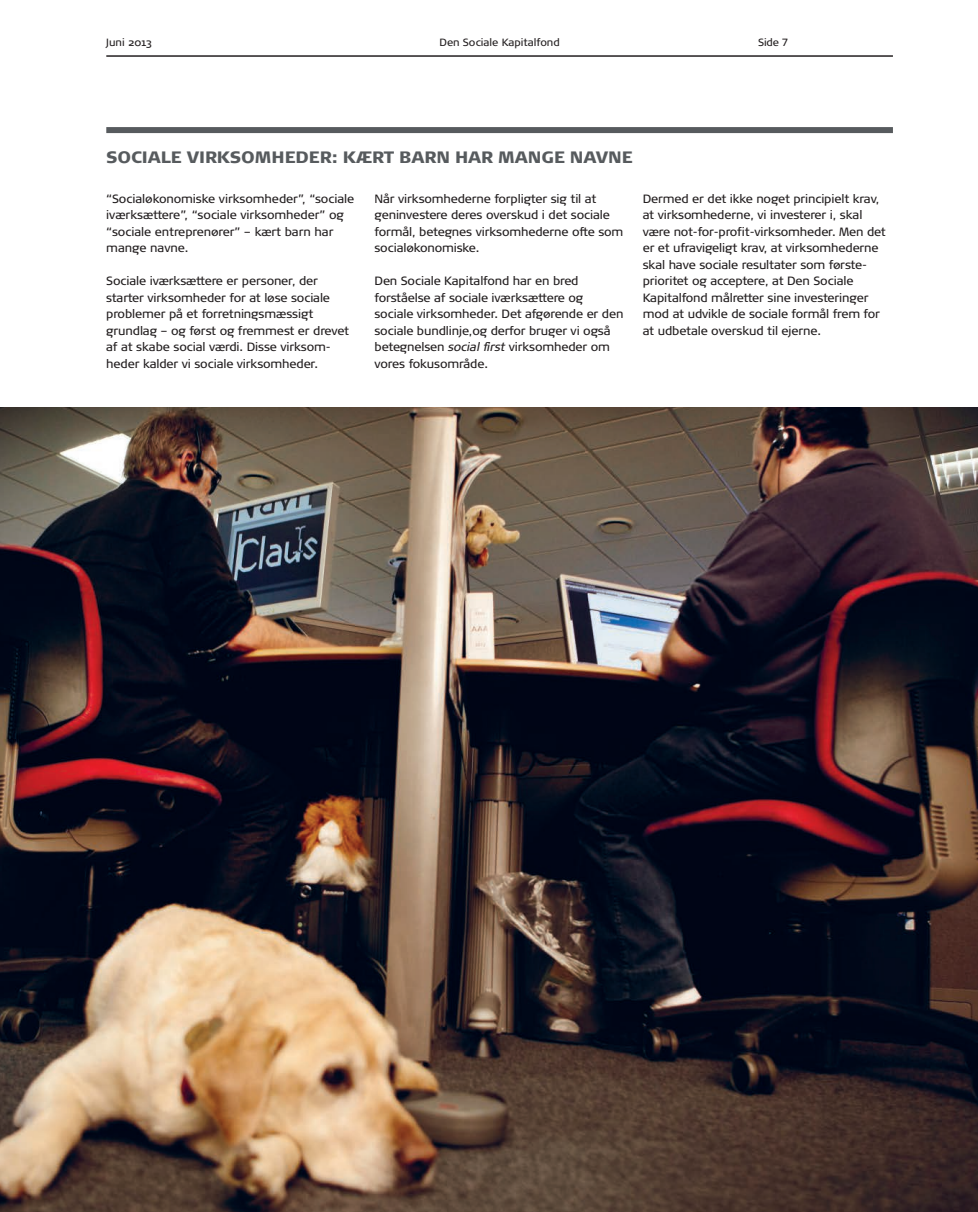
<style>
.page{position:relative;width:978px;height:1212px;background:#fff}
.page>*{position:absolute;margin:0;border:0;box-sizing:border-box;transform-origin:0 0}
.t1{font:900 16.5px "TRYG";letter-spacing:-.005em;color:#575b5e}
.t2{font:12px/16.5px "TRYG";letter-spacing:-.01em;color:#231f20}
.t3{font:10.5px "TRYG";color:#231f20}
.t4{font:10.5px "TRYG Column";color:#231f20}
.s1{font-style:italic}
</style>
<div class="page">
<hr style="left:106px;top:55px;width:787px;height:2px;background:#231f20">
<div style="left:106px;top:127px;width:787px;height:6px;background:#575b5e"></div>
<img style="left:0;top:407px;width:978px;height:805px">
<p class="t3" style="left:106px;top:37px;width:47px">Juni 2013</p>
<p class="t3" style="left:439px;top:37px;width:122px">Den Sociale Kapitalfond</p>
<p class="t4" style="left:758px;top:37px;width:31px">Side 7</p>
<h1 class="t1" style="left:106px;top:147px;width:528px">SOCIALE VIRKSOMHEDER: KÆRT BARN HAR MANGE NAVNE</h1>
<p class="t2" style="left:106px;top:190px;width:250px">“Socialøkonomiske virksomheder”, “sociale iværksættere”, “sociale virksomheder” og “sociale entreprenører” – kært barn har mange navne.</p>
<p class="t2" style="left:106px;top:273px;width:244px">Sociale iværksættere er personer, der starter virksomheder for at løse sociale problemer på et forretningsmæssigt grundlag – og først og fremmest er drevet af at skabe social værdi. Disse virksom&shy;heder kalder vi sociale virksomheder.</p>
<p class="t2" style="left:374px;top:190px;width:250px">Når virksomhederne forpligter sig til at geninvestere deres overskud i det sociale formål, betegnes virksomhederne ofte som socialøkonomiske.</p>
<p class="t2" style="left:374px;top:273px;width:250px">Den Sociale Kapitalfond har en bred forståelse af sociale iværksættere og sociale virksomheder. Det afgørende er den sociale bundlinje,og derfor bruger vi også betegnelsen <span class="s1">social first</span> virksomheder om vores fokusområde.</p>
<p class="t2" style="left:643px;top:190px;width:245px">Dermed er det ikke noget principielt krav, at virksomhederne, vi investerer i, skal være not-for-profit-virksomheder. Men det er et ufravigeligt krav, at virksomhederne skal have sociale resultater som første&shy;prioritet og acceptere, at Den Sociale Kapitalfond målretter sine investeringer mod at udvikle de sociale formål frem for at udbetale overskud til ejerne.</p>
</div>
